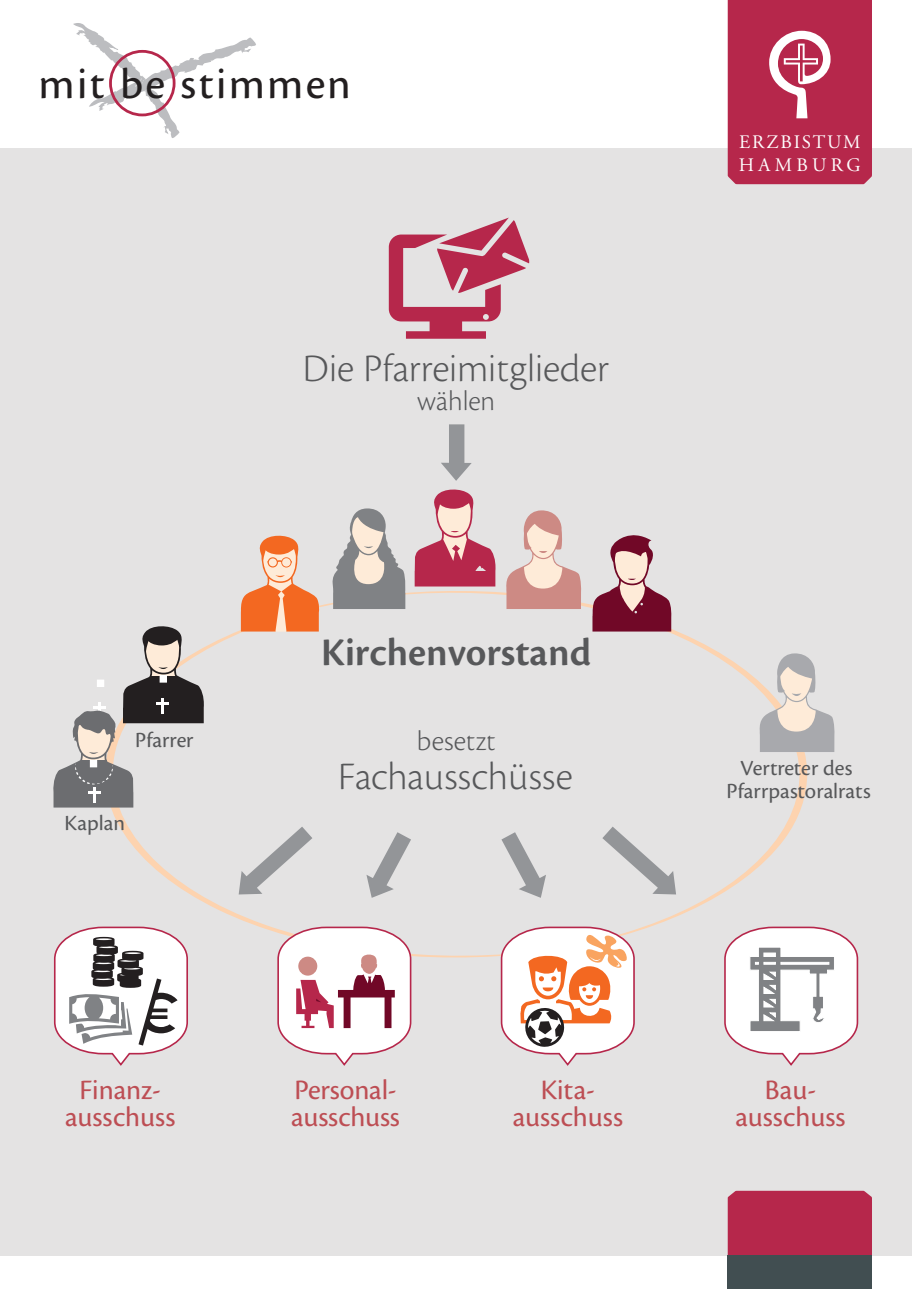
<style>
.page{position:relative;width:919px;height:1289px;background:#fff}
.page>*{position:absolute;margin:0;border:0;box-sizing:border-box;transform-origin:0 0}
.t1{font:44.85px "Cronos Pro Capt";letter-spacing:.05em;color:#231f20}
.t2{font:300 40.5px "Cronos Pro";color:#57585a}
.t3{font:600 40.5px "Cronos Pro";color:#57585a}
.t4{font:29.25px/27px "Cronos Pro";color:#bd4e54;text-align:center}
.t5{font:300 29.25px "Cronos Pro";color:#57585a}
.t6{font:22.5px/22.5px "Cronos Pro";color:#57585a;text-align:center}
.t7{font:19.05px/22.8px "Adobe Garamond Pro";letter-spacing:.1em;color:#fff}
</style>
<div class="page">
<div style="left:0;top:148px;width:911px;height:1107px;background:#e4e3e3"></div>
<svg style="left:89px;top:586px;width:718px;height:372px"></svg>
<svg style="left:501px;top:832px;width:45px;height:65px"></svg>
<svg style="left:602px;top:826px;width:74px;height:68px"></svg>
<svg style="left:366px;top:832px;width:45px;height:65px"></svg>
<svg style="left:239px;top:826px;width:73px;height:68px"></svg>
<svg style="left:53px;top:925px;width:136px;height:141px"></svg>
<svg style="left:723px;top:925px;width:136px;height:141px"></svg>
<svg style="left:276px;top:925px;width:136px;height:141px"></svg>
<svg style="left:500px;top:925px;width:135px;height:141px"></svg>
<svg style="left:389px;top:217px;width:140px;height:122px"></svg>
<svg style="left:441px;top:424px;width:30px;height:57px"></svg>
<svg style="left:592px;top:535px;width:79px;height:96px"></svg>
<svg style="left:505px;top:510px;width:76px;height:99px"></svg>
<svg style="left:414px;top:489px;width:82px;height:97px"></svg>
<svg style="left:332px;top:508px;width:74px;height:101px"></svg>
<svg style="left:241px;top:535px;width:78px;height:96px"></svg>
<svg style="left:53px;top:624px;width:152px;height:183px"></svg>
<svg style="left:758px;top:653px;width:76px;height:99px"></svg>
<svg style="left:727px;top:0;width:144px;height:184px"></svg>
<div style="left:727px;top:1190px;width:144px;height:65px;background:#b6274b"></div>
<div style="left:727px;top:1255px;width:144px;height:33px;background:#414e51"></div>
<svg style="left:73px;top:23px;width:183px;height:115px"></svg>
<p class="t1" style="left:38px;top:58px;width:314px">mit be stimmen</p>
<p class="t2" style="left:303px;top:345px;width:308px">Die Pfarreimitglieder</p>
<p class="t5" style="left:417px;top:384px;width:80px">wählen</p>
<p class="t6" style="left:135px;top:728px;width:60px">Pfarrer</p>
<p class="t6" style="left:64px;top:812px;width:62px">Kaplan</p>
<p class="t3" style="left:321px;top:629px;width:271px">Kirchenvorstand</p>
<p class="t5" style="left:417px;top:723px;width:80px">besetzt</p>
<p class="t2" style="left:338px;top:753px;width:236px">Fachausschüsse</p>
<p class="t7" style="left:738px;top:131px;width:123px">ERZBISTUM<br>HAMBURG</p>
<p class="t6" style="left:726px;top:757px;width:146px">Vertreter des<br>Pfarrpastoralrats</p>
<p class="t4" style="left:65px;top:1076px;width:112px">Finanz&shy;ausschuss</p>
<p class="t4" style="left:291px;top:1076px;width:110px;text-align:left">Personal&shy;ausschuss</p>
<p class="t4" style="left:735px;top:1076px;width:112px">Bau&shy;ausschuss</p>
<p class="t4" style="left:512px;top:1076px;width:112px">Kita&shy;ausschuss</p>
</div>
